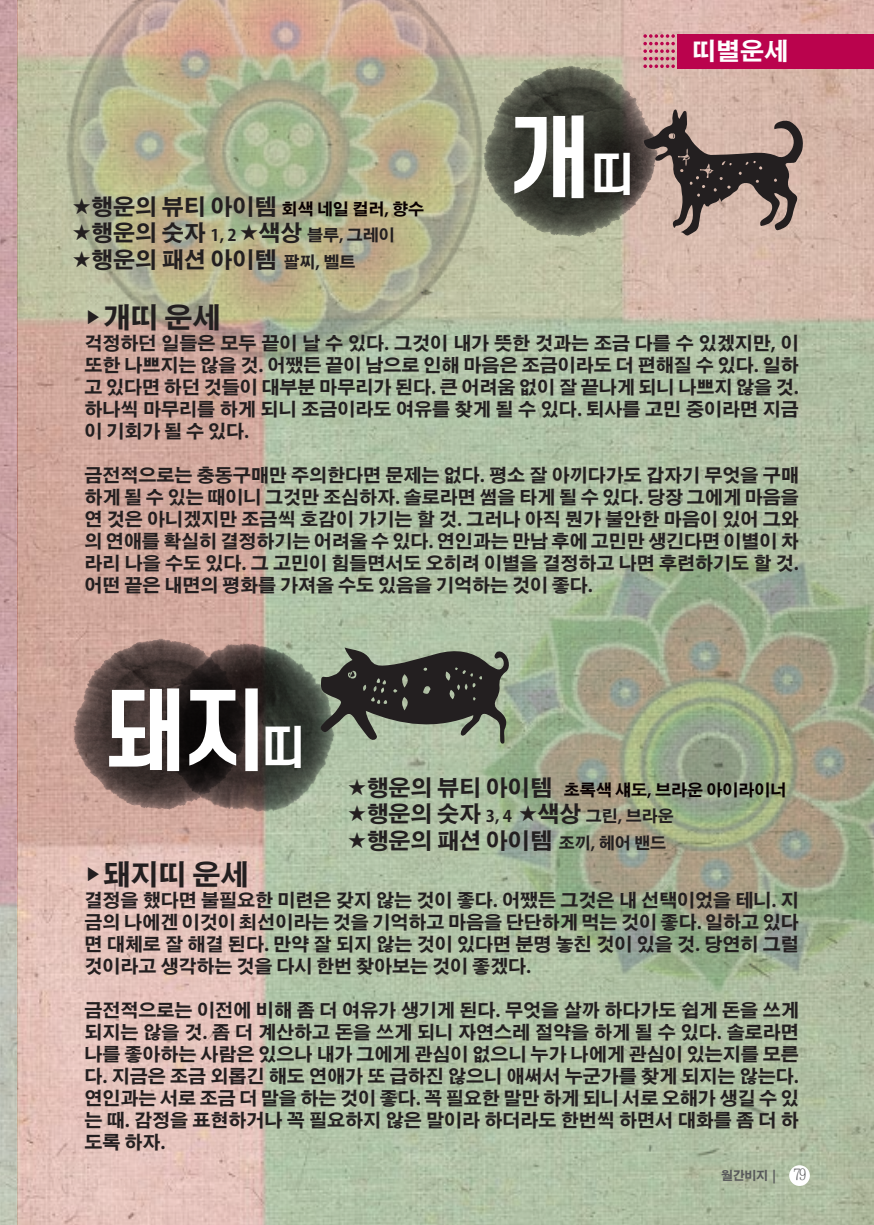
<style>
.page{position:relative;width:874px;height:1225px;background:#fff}
.page>*{position:absolute;margin:0;border:0;box-sizing:border-box;transform-origin:0 0}
.t1{font:700 90px "S Core Dream 6";color:#fff}
.t2{font:700 28px "Adobe Gothic Std";color:#231f20}
.t3{font:700 24px "Adobe Gothic Std";color:#fff}
.t4{font:700 22px "Adobe Gothic Std";color:#231f20}
.t5{font:700 18px/22px "Adobe Gothic Std";color:#231f20;text-align:justify}
.t6{font:700 16px "Adobe Gothic Std";color:#090001}
.t7{font:700 16px "Adobe Gothic Std";color:#231f20}
.t8{font:700 12px "Adobe Gothic Std";color:#57585a}
.s1{font-size:18px;color:#231f20}
.s2{font-size:22px;color:#231f20}
.s3{font-size:18px}
.s4{font-size:22px}
.s5{font-size:16px}
.s6{font-size:45.8px}
.s7{font-family:"Chosunilbo NM";font-weight:400;font-size:16px}
</style>
<div class="page">
<img style="left:0;top:0;width:873px;height:1225px">
<img style="left:49px;top:0;width:446px;height:374px">
<img style="left:471px;top:544px;width:402px;height:463px">
<img style="left:0;top:338px;width:7px;height:352px">
<div style="left:677px;top:34px;width:196px;height:34px;background:#ba034d"></div>
<svg style="left:643px;top:34px;width:31px;height:34px"></svg>
<img style="left:470px;top:53px;width:202px;height:200px">
<img style="left:61px;top:627px;width:201px;height:200px">
<img style="left:128px;top:634px;width:245px;height:214px">
<svg style="left:319px;top:647px;width:192px;height:96px;background:#5d6257"></svg>
<svg style="left:643px;top:109px;width:161px;height:128px;background:#937f77"></svg>
<div style="left:788px;top:1165px;width:21px;height:21px;background:#fff;border-radius:50%"></div>
<p class="t6" style="left:73px;top:199px;width:352px"><span class="s1">★</span><span class="s2">행운의 뷰티 아이템</span> 회색 네일 컬러, 향수</p>
<p class="t7" style="left:73px;top:226px;width:323px"><span class="s3">★</span><span class="s4">행운의 숫자</span> 1, 2 <span class="s3">★</span><span class="s4">색상</span> 블루, 그레이</p>
<p class="t4" style="left:73px;top:246px;width:284px"><span class="s3">★</span>행운의 패션 아이템 <span class="s5">팔찌, 벨트</span></p>
<p class="t1" style="left:506px;top:93px;width:130px">개<span class="s6">띠</span></p>
<p class="t3" style="left:691px;top:37px;width:97px">띠별운세</p>
<p class="t2" style="left:84px;top:300px;width:138px"><span class="s3">▶</span>개띠 운세</p>
<p class="t5" style="left:84px;top:332px;width:715px">걱정하던 일들은 모두 끝이 날 수 있다. 그것이 내가 뜻한 것과는 조금 다를 수 있겠지만, 이 또한 나쁘지는 않을 것. 어쨌든 끝이 남으로 인해 마음은 조금이라도 더 편해질 수 있다. 일하 고 있다면 하던 것들이 대부분 마무리가 된다. 큰 어려움 없이 잘 끝나게 되니 나쁘지 않을 것. 하나씩 마무리를 하게 되니 조금이라도 여유를 찾게 될 수 있다. 퇴사를 고민 중이라면 지금 이 기회가 될 수 있다.</p>
<p class="t5" style="left:84px;top:464px;width:715px">금전적으로는 충동구매만 주의한다면 문제는 없다. 평소 잘 아끼다가도 갑자기 무엇을 구매 하게 될 수 있는 때이니 그것만 조심하자. 솔로라면 썸을 타게 될 수 있다. 당장 그에게 마음을 연 것은 아니겠지만 조금씩 호감이 가기는 할 것. 그러나 아직 뭔가 불안한 마음이 있어 그와 의 연애를 확실히 결정하기는 어려울 수 있다. 연인과는 만남 후에 고민만 생긴다면 이별이 차 라리 나을 수도 있다. 그 고민이 힘들면서도 오히려 이별을 결정하고 나면 후련하기도 할 것. 어떤 끝은 내면의 평화를 가져올 수도 있음을 기억하는 것이 좋다.</p>
<p class="t1" style="left:102px;top:666px;width:205px">돼지<span class="s6">띠</span></p>
<p class="t6" style="left:348px;top:780px;width:439px"><span class="s1">★</span><span class="s2">행운의 뷰티 아이템</span> 초록색 섀도, 브라운 아이라이너</p>
<p class="t7" style="left:348px;top:807px;width:327px"><span class="s3">★</span><span class="s4">행운의 숫자</span> 3, 4 <span class="s3">★</span><span class="s4">색상</span> 그린, 브라운</p>
<p class="t4" style="left:348px;top:827px;width:319px"><span class="s3">★</span>행운의 패션 아이템 <span class="s5">조끼, 헤어 밴드</span></p>
<p class="t2" style="left:84px;top:857px;width:166px"><span class="s3">▶</span>돼지띠 운세</p>
<p class="t5" style="left:84px;top:889px;width:715px">결정을 했다면 불필요한 미련은 갖지 않는 것이 좋다. 어쨌든 그것은 내 선택이었을 테니. 지 금의 나에겐 이것이 최선이라는 것을 기억하고 마음을 단단하게 먹는 것이 좋다. 일하고 있다 면 대체로 잘 해결 된다. 만약 잘 되지 않는 것이 있다면 분명 놓친 것이 있을 것. 당연히 그럴 것이라고 생각하는 것을 다시 한번 찾아보는 것이 좋겠다.</p>
<p class="t5" style="left:84px;top:999px;width:715px">금전적으로는 이전에 비해 좀 더 여유가 생기게 된다. 무엇을 살까 하다가도 쉽게 돈을 쓰게 되지는 않을 것. 좀 더 계산하고 돈을 쓰게 되니 자연스레 절약을 하게 될 수 있다. 솔로라면 나를 좋아하는 사람은 있으나 내가 그에게 관심이 없으니 누가 나에게 관심이 있는지를 모른 다. 지금은 조금 외롭긴 해도 연애가 또 급하진 않으니 애써서 누군가를 찾게 되지는 않는다. 연인과는 서로 조금 더 말을 하는 것이 좋다. 꼭 필요한 말만 하게 되니 서로 오해가 생길 수 있 는 때. 감정을 표현하거나 꼭 필요하지 않은 말이라 하더라도 한번씩 하면서 대화를 좀 더 하 도록 하자.</p>
<p class="t8" style="left:721px;top:1168px;width:86px">월간비지 | <span class="s7">79</span></p>
</div>
